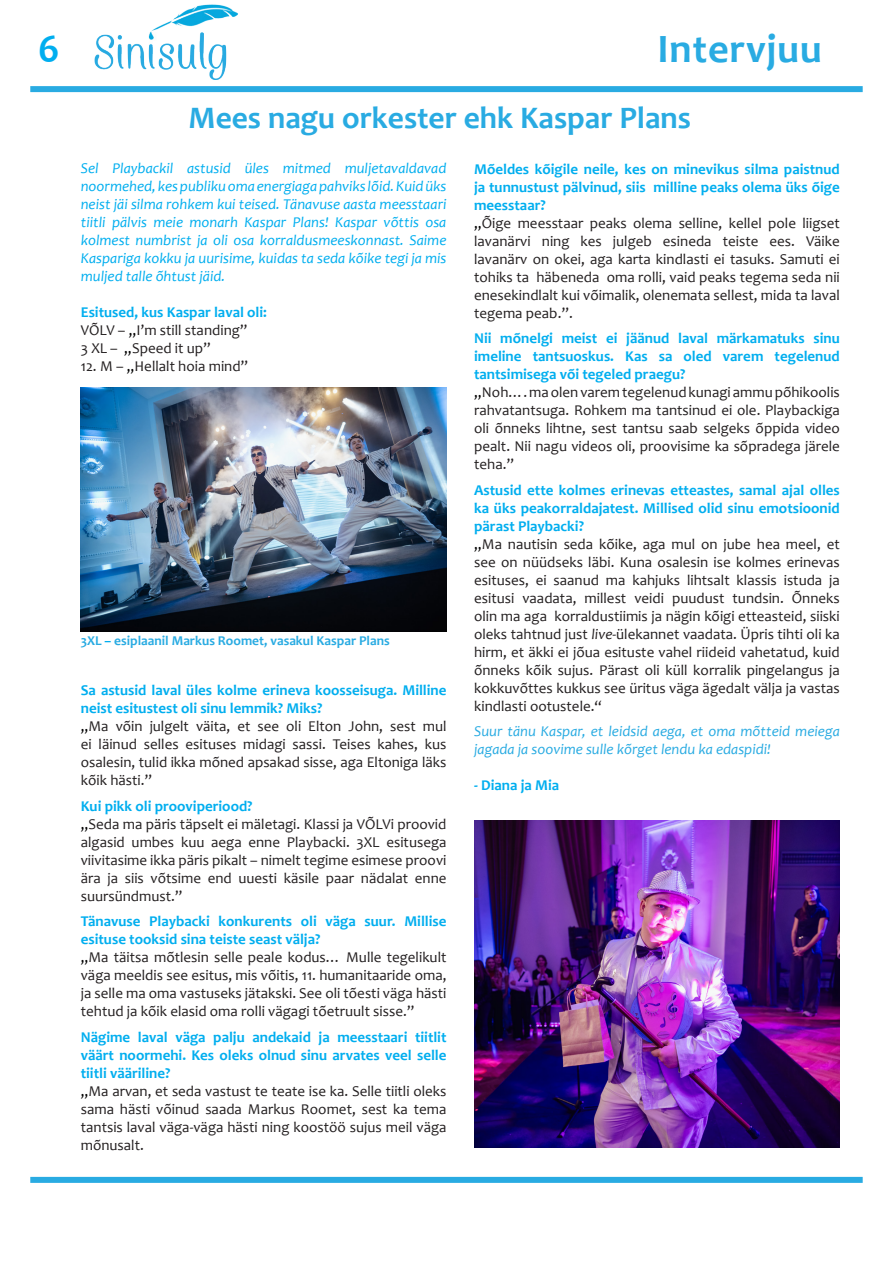
<style>
.page{position:relative;width:893px;height:1263px;background:#fff}
.page>*{position:absolute;margin:0;border:0;box-sizing:border-box;transform-origin:0 0}
.t1{font:700 40.5px "Candara";letter-spacing:.02em;color:#29abe2}
.t2{font:700 40.5px "Candara";color:#00aeef}
.t3{font:700 31.5px "Candara";color:#29abe2}
.t4{font:15px/18px "Candara";color:#231f20;text-align:justify}
.t5{font:700 15px/18px "Candara";color:#00aeef;text-align:justify}
.t6{font:italic 15px/18px "Candara";color:#00aeef;text-align:justify}
.t7{font:italic 15px/18px "Candara";color:#29abe2}
.t8{font:700 13.5px "Candara";color:#29abe2}
.s1{font-size:42px}
.s2{color:#000}
.s3{font-style:italic}
.s4{color:#00aeef}
</style>
<div class="page">
<div style="left:30px;top:1177px;width:833px;height:6px;background:#29abe2"></div>
<div style="left:30px;top:86px;width:833px;height:6px;background:#29abe2"></div>
<img style="left:474px;top:821px;width:366px;height:327px">
<img style="left:81px;top:387px;width:365px;height:244px">
<img style="left:94px;top:4px;width:144px;height:76px">
<p class="t2" style="left:38px;top:23px;width:23px">6</p>
<p class="t1" style="left:657px;top:23px;width:199px">Intervjuu <span class="s1">6</span></p>
<p class="t3" style="left:189px;top:98px;width:504px">Mees nagu orkester ehk Kaspar Plans</p>
<p class="t6" style="left:81px;top:159px;width:367px">Sel Playbackil astusid üles mitmed muljetavaldavad noormehed, kes publiku oma energiaga pahviks lõid. Kuid üks neist jäi silma rohkem kui teised. Tänavuse aasta meesstaari tiitli pälvis meie monarh Kaspar Plans! Kaspar võttis osa kolmest numbrist ja oli osa korraldusmeeskonnast. Saime Kaspariga kokku ja uurisime, kuidas ta seda kõike tegi ja mis muljed talle õhtust jäid.</p>
<p class="t5" style="left:81px;top:303px;width:188px">Esitused, kus Kaspar laval oli:</p>
<p class="t4" style="left:81px;top:321px;width:168px">VÕLV – <span class="s2">„</span>I’m still standing”</p>
<p class="t4" style="left:81px;top:339px;width:131px">3 XL – <span class="s2">„</span>Speed it up”</p>
<p class="t4" style="left:81px;top:357px;width:169px">12. M – <span class="s2">„</span>Hellalt hoia mind”</p>
<p class="t5" style="left:474px;top:160px;width:367px">Mõeldes kõigile neile, kes on minevikus silma paistnud ja tunnustust pälvinud, siis milline peaks olema üks õige meesstaar?</p>
<p class="t4" style="left:474px;top:214px;width:367px"><span class="s2">„</span>Õige meesstaar peaks olema selline, kellel pole liigset lavanärvi ning kes julgeb esineda teiste ees. Väike lavanärv on okei, aga karta kindlasti ei tasuks. Samuti ei tohiks ta häbeneda oma rolli, vaid peaks tegema seda nii enesekindlalt kui võimalik, olenemata sellest, mida ta laval tegema peab.”.</p>
<p class="t5" style="left:474px;top:329px;width:367px">Nii mõnelgi meist ei jäänud laval märkamatuks sinu imeline tantsuoskus. Kas sa oled varem tegelenud tantsimisega või tegeled praegu?</p>
<p class="t4" style="left:474px;top:383px;width:367px"><span class="s2">„</span>Noh…. ma olen varem tegelenud kunagi ammu põhikoolis rahvatantsuga. Rohkem ma tantsinud ei ole. Playbackiga oli õnneks lihtne, sest tantsu saab selgeks õppida video pealt. Nii nagu videos oli, proovisime ka sõpradega järele teha.”</p>
<p class="t5" style="left:474px;top:481px;width:367px">Astusid ette kolmes erinevas etteastes, samal ajal olles ka üks peakorraldajatest. Millised olid sinu emotsioonid pärast Playbacki?</p>
<p class="t4" style="left:474px;top:535px;width:367px"><span class="s2">„</span>Ma nautisin seda kõike, aga mul on jube hea meel, et see on nüüdseks läbi. Kuna osalesin ise kolmes erinevas esituses, ei saanud ma kahjuks lihtsalt klassis istuda ja esitusi vaadata, millest veidi puudust tundsin. Õnneks olin ma aga korraldustiimis ja nägin kõigi etteasteid, siiski oleks tahtnud just <span class="s3">live</span>-ülekannet vaadata. Üpris tihti oli ka hirm, et äkki ei jõua esituste vahel riideid vahetatud, kuid õnneks kõik sujus. Pärast oli küll korralik pingelangus ja kokkuvõttes kukkus see üritus väga ägedalt välja ja vastas kindlasti ootustele.“</p>
<p class="t7" style="left:474px;top:722px;width:367px">Suur tänu Kaspar, et leidsid aega, et oma mõtteid meiega jagada ja soovime sulle kõrget lendu ka edaspidi!</p>
<p class="t5" style="left:474px;top:776px;width:87px">- Diana ja Mia</p>
<p class="t8" style="left:81px;top:632px;width:311px">3XL <span class="s4">–</span> esiplaanil Markus Roomet, vasakul Kaspar Plans</p>
<p class="t5" style="left:81px;top:681px;width:367px">Sa astusid laval üles kolme erineva koosseisuga. Milline neist esitustest oli sinu lemmik? Miks?</p>
<p class="t4" style="left:81px;top:717px;width:367px"><span class="s2">„</span>Ma võin julgelt väita, et see oli Elton John, sest mul ei läinud selles esituses midagi sassi. Teises kahes, kus osalesin, tulid ikka mõned apsakad sisse, aga Eltoniga läks kõik hästi.”</p>
<p class="t5" style="left:81px;top:797px;width:173px">Kui pikk oli prooviperiood?</p>
<p class="t4" style="left:81px;top:815px;width:367px"><span class="s2">„</span>Seda ma päris täpselt ei mäletagi. Klassi ja VÕLVi proovid algasid umbes kuu aega enne Playbacki. 3XL esitusega viivitasime ikka päris pikalt – nimelt tegime esimese proovi ära ja siis võtsime end uuesti käsile paar nädalat enne suursündmust.”</p>
<p class="t5" style="left:81px;top:912px;width:367px">Tänavuse Playbacki konkurents oli väga suur. Millise esituse tooksid sina teiste seast välja?</p>
<p class="t4" style="left:81px;top:948px;width:367px"><span class="s2">„</span>Ma täitsa mõtlesin selle peale kodus… Mulle tegelikult väga meeldis see esitus, mis võitis, 11. humanitaaride oma, ja selle ma oma vastuseks jätakski. See oli tõesti väga hästi tehtud ja kõik elasid oma rolli vägagi tõetruult sisse.”</p>
<p class="t5" style="left:81px;top:1028px;width:367px">Nägime laval väga palju andekaid ja meesstaari tiitlit väärt noormehi. Kes oleks olnud sinu arvates veel selle tiitli vääriline?</p>
<p class="t4" style="left:81px;top:1082px;width:367px"><span class="s2">„</span>Ma arvan, et seda vastust te teate ise ka. Selle tiitli oleks sama hästi võinud saada Markus Roomet, sest ka tema tantsis laval väga-väga hästi ning koostöö sujus meil väga mõnusalt.</p>
</div>
